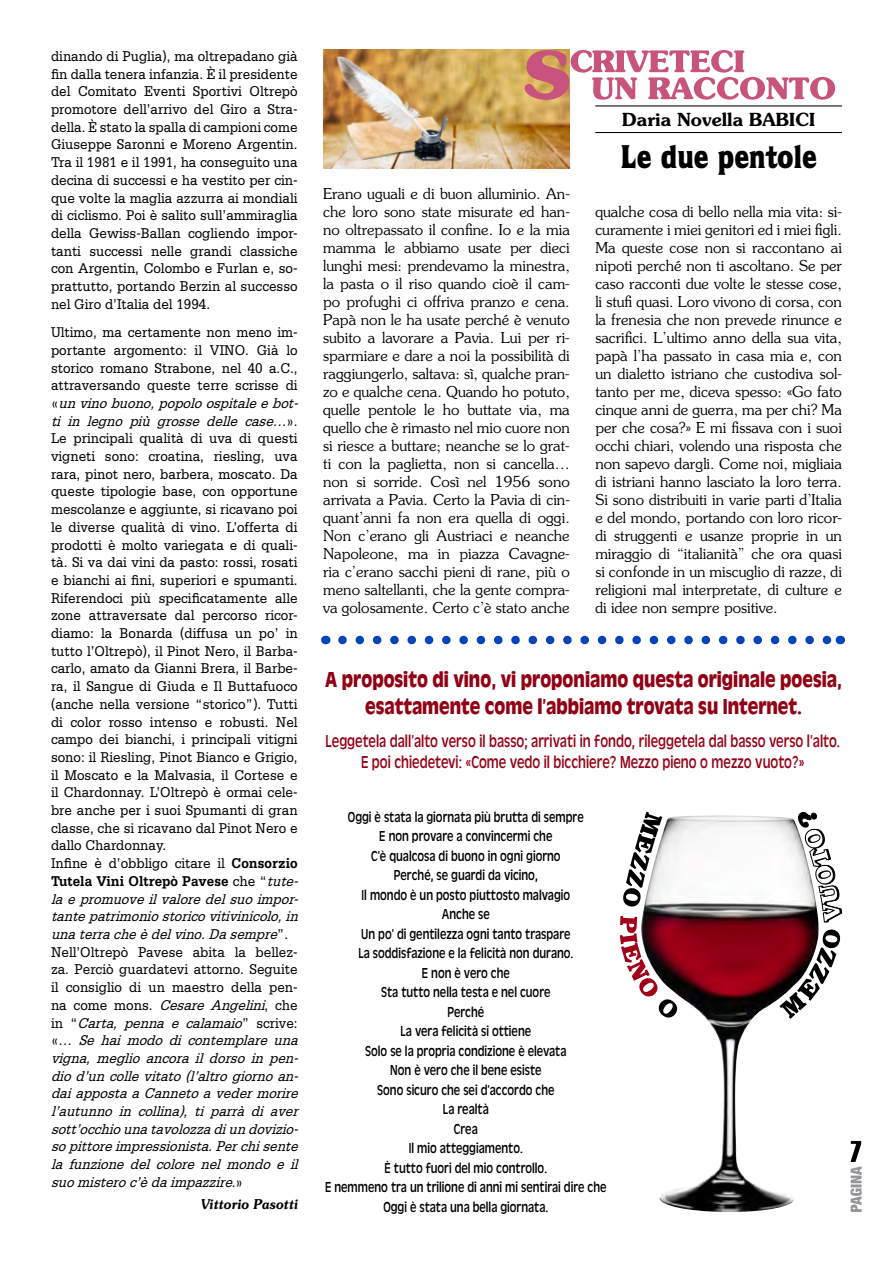
<style>
.page{position:relative;width:893px;height:1263px;background:#fff}
.page>*{position:absolute;margin:0;border:0;box-sizing:border-box;transform-origin:0 0}
.t1{font:900 33px "Quorum";color:#000;scale:.9 1}
.t2{font:700 22.5px/27px "Antique Oli T";color:#920014;text-align:center;scale:.8 1}
.t3{font:18px/21px "Antique Oli T";color:#950015;text-align:center;scale:.78 1}
.t4{font:600 18px "Souvenir";color:#000}
.t5{font:15px/17.7px "Serifa Std";color:#000;text-align:justify;scale:.9 1}
.t6{font:300 15px/18px "Souvenir";color:#000;text-align:justify}
.t7{font:15px/19.5px "Antique Oli T";color:#000;text-align:center;scale:.8 1}
.t8{font:italic 600 13.5px "Souvenir";color:#000;scale:.9 1}
.s1{font-style:italic}
.s2{font-weight:700}
</style>
<div class="page">
<svg style="left:850px;top:1141px;width:12px;height:71px"></svg>
<img style="left:323px;top:50px;width:247px;height:119px">
<svg style="left:525px;top:50px;width:310px;height:50px"></svg>
<hr style="left:595px;top:105px;width:247px;height:1px;background:#000">
<hr style="left:595px;top:132px;width:247px;height:1px;background:#000">
<img style="left:642px;top:815px;width:176px;height:397px">
<svg style="left:623px;top:812px;width:39px;height:95px"></svg>
<svg style="left:620px;top:916px;width:58px;height:103px"></svg>
<svg style="left:779px;top:929px;width:62px;height:90px"></svg>
<svg style="left:798px;top:812px;width:44px;height:110px"></svg>
<svg style="left:342px;top:636px;width:489px;height:8px"></svg>
<p class="t5" style="left:51px;top:47px;width:276px">dinando di Puglia), ma oltrepadano già fin dalla tenera infanzia. È il presidente del Comitato Eventi Sportivi Oltrepò promotore dell’arrivo del Giro a Stra&shy;della. È stato la spalla di campioni come Giuseppe Saronni e Moreno Argentin.<br>Tra il 1981 e il 1991, ha conseguito una decina di successi e ha vestito per cin&shy;que volte la maglia azzurra ai mondiali di ciclismo. Poi è salito sull’ammiraglia della Gewiss-Ballan cogliendo impor&shy;tanti successi nelle grandi classiche con Argentin, Colombo e Furlan e, so&shy;prattutto, portando Berzin al successo nel Giro d’Italia del 1994.</p>
<p class="t5" style="left:51px;top:323px;width:281px;text-align:left">Ultimo, ma certamente non meno im&shy;portante argomento: il VINO. Già lo storico romano Strabone, nel 40 a.C., attraversando queste terre scrisse di « <span class="s1">unvinobuono,popoloospitaleebot&shy;ti in legno più grosse delle case…</span>» .<br>Le principali qualità di uva di questi vigneti sono: croatina, riesling, uva rara, pinot nero, barbera, moscato. Da queste tipologie base, con opportune mescolanze e aggiunte, si ricavano poi le diverse qualità di vino. L’offerta di prodotti è molto variegata e di quali&shy;tà. Si va dai vini da pasto: rossi, rosati e bianchi ai fini, superiori e spumanti.<br>Riferendoci più specificatamente alle zone attraversate dal percorso ricor&shy;diamo: la Bonarda (diffusa un po’ in tutto l’Oltrepò), il Pinot Nero, il Barba&shy;carlo, amato da Gianni Brera, il Barbe&shy;ra, il Sangue di Giuda e Il Buttafuoco (anche nella versione “storico”). Tutti di color rosso intenso e robusti. Nel campo dei bianchi, i principali vitigni sono: il Riesling, Pinot Bianco e Grigio, il Moscato e la Malvasia, il Cortese e il Chardonnay. L’Oltrepò è ormai cele&shy;bre anche per i suoi Spumanti di gran classe, che si ricavano dal Pinot Nero e dallo Chardonnay.<br>Infine è d’obbligo citare il <span class="s2">Consorzio Tutela Vini Oltrepò Pavese</span> che “<span class="s1">tute&shy;laepromuoveilvaloredelsuoimpor&shy;tantepatrimoniostoricovitivinicolo,in unaterracheèdelvino.Dasempre</span>” .<br>Nell’Oltrepò Pavese abita la bellez&shy;za. Perciò guardatevi attorno. Seguite il consiglio di un maestro della pen&shy;n a c o m e m o n s . <span class="s1">Cesare Angelini</span>, c h e i n “ <span class="s1">Carta, penna e calamaio</span>” s c r i v e : « … <span class="s1">Se hai modo di contemplare una vigna, meglio ancora il dorso in pen&shy;diod’uncollevitato(l’altrogiornoan&shy;daiappostaaCannetoavedermorire l’autunno in collina), ti parrà di aver sott’occhiounatavolozzadiundovizio&shy;sopittoreimpressionista.Perchisente la funzione del colore nel mondo e il suomisteroc’èdaimpazzire</span>. »</p>
<p class="t8" style="left:201px;top:1195px;width:109px">Vittorio Pasotti</p>
<p class="t6" style="left:323px;top:185px;width:248px">Erano uguali e di buon alluminio. An&shy;che loro sono state misurate ed han&shy;no oltrepassato il confine. Io e la mia mamma le abbiamo usate per dieci lunghi mesi: prendevamo la minestra, la pasta o il riso quando cioè il cam&shy;po profughi ci offriva pranzo e cena.<br>Papà non le ha usate perché è venuto subito a lavorare a Pavia. Lui per ri&shy;sparmiare e dare a noi la possibilità di raggiungerlo, saltava: sì, qualche pran&shy;zo e qualche cena. Quando ho potuto, quelle pentole le ho buttate via, ma quello che è rimasto nel mio cuore non si riesce a buttare; neanche se lo grat&shy;ti con la paglietta, non si cancella… non si sorride. Così nel 1956 sono arrivata a Pavia. Certo la Pavia di cin&shy;quant’anni fa non era quella di oggi.<br>Non c’erano gli Austriaci e neanche Napoleone, ma in piazza Cavagne&shy;ria c’erano sacchi pieni di rane, più o meno saltellanti, che la gente compra&shy;va golosamente. Certo c’è stato anche</p>
<p class="t4" style="left:622px;top:108px;width:194px">Daria Novella BABICI</p>
<h1 class="t1" style="left:620px;top:136px;width:220px">Le due pentole</h1>
<p class="t6" style="left:595px;top:202px;width:248px">qualche cosa di bello nella mia vita: si&shy;curamente i miei genitori ed i miei figli.<br>Ma queste cose non si raccontano ai nipoti perché non ti ascoltano. Se per caso racconti due volte le stesse cose, li stufi quasi. Loro vivono di corsa, con la frenesia che non prevede rinunce e sacrifici. L’ultimo anno della sua vita, papà l’ha passato in casa mia e, con un dialetto istriano che custodiva sol&shy;tanto per me, diceva spesso: «Go fato cinque anni de guerra, ma per chi? Ma per che cosa?» E mi fissava con i suoi occhi chiari, volendo una risposta che non sapevo dargli. Come noi, migliaia di istriani hanno lasciato la loro terra.<br>Si sono distribuiti in varie parti d’Italia e del mondo, portando con loro ricor&shy;di struggenti e usanze proprie in un miraggio di “italianità” che ora quasi si confonde in un miscuglio di razze, di religioni mal interpretate, di culture e di idee non sempre positive.</p>
<h2 class="t2" style="left:325px;top:666px;width:647px">A proposito di vino, vi proponiamo questa originale poesia, esattamente come l’abbiamo trovata su Internet.</h2>
<p class="t3" style="left:325px;top:730px;width:661px">Leggetela dall’alto verso il basso; arrivati in fondo, rileggetela dal basso verso l’alto.<br>E poi chiedetevi: «Come vedo il bicchiere? Mezzo pieno o mezzo vuoto?»</p>
<p class="t7" style="left:325px;top:807px;width:353px">Oggi è stata la giornata più brutta di sempre<br>E non provare a convincermi che<br>C’è qualcosa di buono in ogni giorno<br>Perché, se guardi da vicino,<br>Il mondo è un posto piuttosto malvagio<br>Anche se<br>Un po’ di gentilezza ogni tanto traspare<br>La soddisfazione e la felicità non durano.<br>E non è vero che<br>Sta tutto nella testa e nel cuore<br>Perché<br>La vera felicità si ottiene<br>Solo se la propria condizione è elevata<br>Non è vero che il bene esiste<br>Sono sicuro che sei d’accordo che<br>La realtà<br>Crea<br>Il mio atteggiamento.<br>È tutto fuori del mio controllo.<br>E nemmeno tra un trilione di anni mi sentirai dire che<br>Oggi è stata una bella giornata.</p>
</div>
